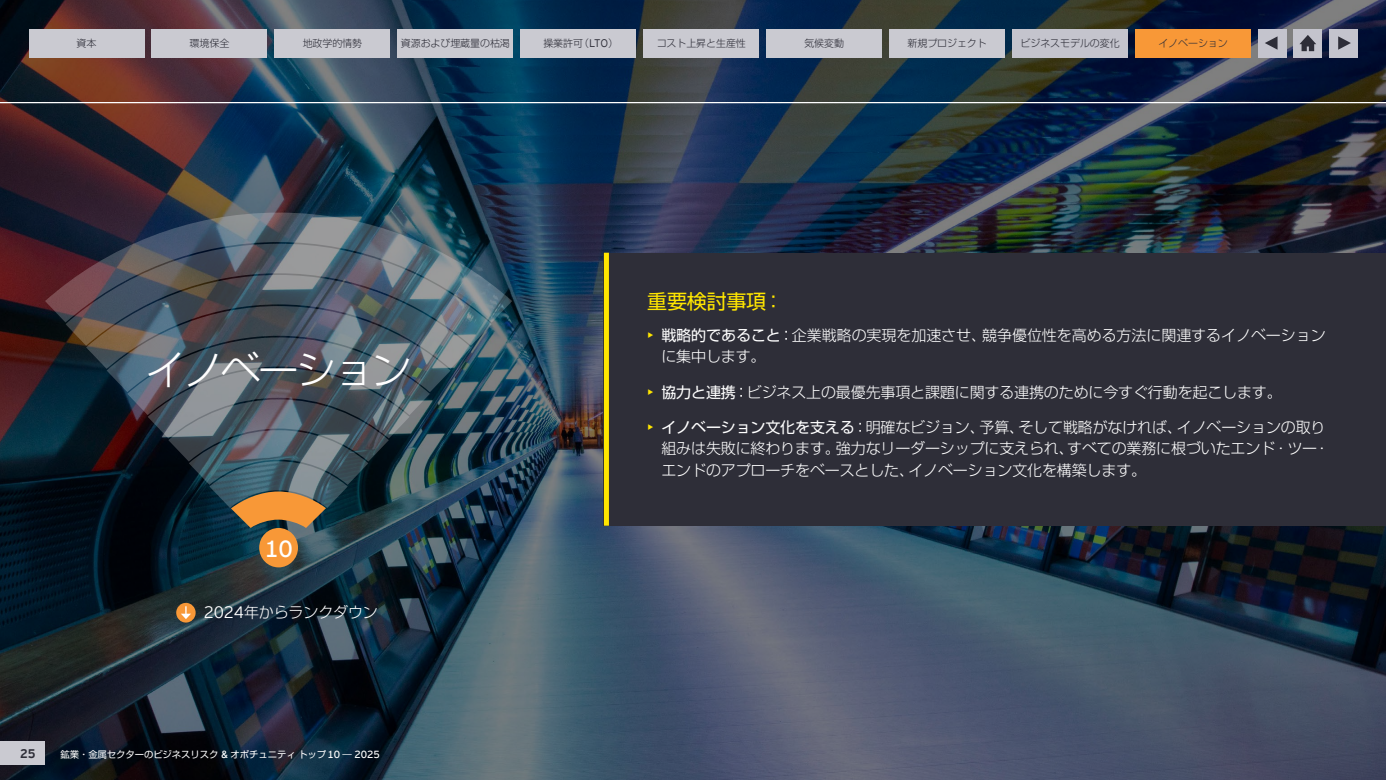
<style>
.page{position:relative;width:1386px;height:780px;background:#fff}
.page>*{position:absolute;margin:0;border:0;box-sizing:border-box;transform-origin:0 0}
.t1{font:300 40px "Shin Go Pro";letter-spacing:-.06em;color:#fff}
.t2{font:23.25px "EY Interstate";color:#fff}
.t3{font:20px "Shin Go Pro";letter-spacing:-.01em;color:#ffe600}
.t4{font:300 15px/21.2px "Shin Go Pro";letter-spacing:-.01em;color:#fff}
.t5{font:700 12.5px "EY Interstate";color:#2e2e38}
.t6{font:300 10px "Shin Go Pro";letter-spacing:-.01em;color:#2e2e38}
.t7{font:9.38px "Shin Go Pro";letter-spacing:-.01em;color:#fff}
.s1{font-family:"EY Interstate";font-size:11px}
.s2{font-family:"EY Interstate";font-size:16.5px}
.s3{font-family:"EY Interstate";font-size:10.25px}
.s4{font-family:"EY Interstate";font-size:16.5px;color:#ffe600}
.s5{font-weight:400}
</style>
<div class="page">
<img style="left:0;top:0;width:1385px;height:780px">
<div style="left:604px;top:253px;width:781px;height:272px;background:#2e2e38"></div>
<div style="left:604px;top:253px;width:5px;height:272px;background:#ffe600"></div>
<div style="left:0;top:741px;width:45px;height:24px;background:#cacad1"></div>
<svg style="left:45px;top:212px;width:467px;height:110px;background:#3d4857"></svg>
<svg style="left:66px;top:244px;width:425px;height:102px;background:#595f69"></svg>
<img style="left:86px;top:275px;width:385px;height:253px">
<div style="left:259px;top:528px;width:39px;height:39px;background:#f89837;border-radius:50%"></div>
<div style="left:1258px;top:29px;width:28px;height:28px;background:#c4c4cd"></div>
<svg style="left:1265px;top:36px;width:12px;height:14px"></svg>
<div style="left:1329px;top:29px;width:28px;height:28px;background:#c4c4cd"></div>
<svg style="left:1338px;top:36px;width:12px;height:14px"></svg>
<div style="left:1293px;top:29px;width:29px;height:28px;background:#c4c4cd"></div>
<svg style="left:1299px;top:35px;width:17px;height:16px"></svg>
<div style="left:176px;top:603px;width:20px;height:19px;background:#f89837;border-radius:50%"></div>
<svg style="left:181px;top:606px;width:10px;height:13px"></svg>
<hr style="left:0;top:102px;width:1385px;height:1px;background:#fff">
<div style="left:520px;top:29px;width:116px;height:28px;background:#cacad1"></div>
<div style="left:152px;top:29px;width:115px;height:28px;background:#cacad1"></div>
<div style="left:643px;top:29px;width:116px;height:28px;background:#cacad1"></div>
<div style="left:274px;top:29px;width:116px;height:28px;background:#cacad1"></div>
<div style="left:766px;top:29px;width:116px;height:28px;background:#cacad1"></div>
<div style="left:889px;top:29px;width:116px;height:28px;background:#cacad1"></div>
<div style="left:1012px;top:29px;width:116px;height:28px;background:#c4c4cd"></div>
<div style="left:1135px;top:29px;width:115px;height:28px;background:#f89837"></div>
<div style="left:397px;top:29px;width:116px;height:28px;background:#cacad1"></div>
<div style="left:29px;top:29px;width:115px;height:28px;background:#cacad1"></div>
<p class="t6" style="left:190px;top:34px;width:41px">環境保全</p>
<p class="t6" style="left:303px;top:34px;width:61px">地政学的情勢</p>
<p class="t6" style="left:543px;top:34px;width:76px">操業許可（<span class="s1">LTO</span>）</p>
<p class="t6" style="left:656px;top:35px;width:91px">コスト上昇と生産性</p>
<p class="t6" style="left:804px;top:35px;width:41px">気候変動</p>
<p class="t6" style="left:907px;top:35px;width:81px">新規プロジェクト</p>
<p class="t6" style="left:1020px;top:35px;width:101px">ビジネスモデルの変化</p>
<p class="t6" style="left:1158px;top:35px;width:71px">イノベーション</p>
<p class="t6" style="left:77px;top:34px;width:21px">資本</p>
<p class="t6" style="left:401px;top:35px;width:110px">資源および埋蔵量の枯渇</p>
<h1 class="t1" style="left:146px;top:337px;width:267px">イノベーション</h1>
<h2 class="t2" style="left:264px;top:532px;width:30px">10</h2>
<p class="t4" style="left:204px;top:599px;width:176px"><span class="s2">2024</span>年からランクダウン</p>
<p class="t5" style="left:20px;top:744px;width:17px">25</p>
<p class="t7" style="left:60px;top:746px;width:321px">鉱業・金属セクターのビジネスリスク <span class="s3">&amp;</span> オポチュニティトップ<span class="s3">10</span> ― <span class="s3">2025</span></p>
<h3 class="t3" style="left:647px;top:284px;width:138px">重要検討事項：</h3>
<p class="t4" style="left:661px;top:323px;width:666px;text-indent:-14px"><span class="s4">•</span> <span class="s5">戦略的であること：</span>企業戦略の実現を加速させ、競争優位性を高める方法に関連するイノベーションに集中します。</p>
<p class="t4" style="left:647px;top:379px;width:636px"><span class="s4">•</span> <span class="s5">協力と連携：</span>ビジネス上の最優先事項と課題に関する連携のために今すぐ行動を起こします。</p>
<p class="t4" style="left:661px;top:415px;width:669px;text-indent:-14px"><span class="s4">•</span> <span class="s5">イノベーション文化を支える：</span>明確なビジョン、予算、そして戦略がなければ、イノベーションの取り組みは失敗に終わります。強力なリーダーシップに支えられ、すべての業務に根づいたエンド・ツー・エンドのアプローチをベースとした、イノベーション文化を構築します。</p>
</div>
